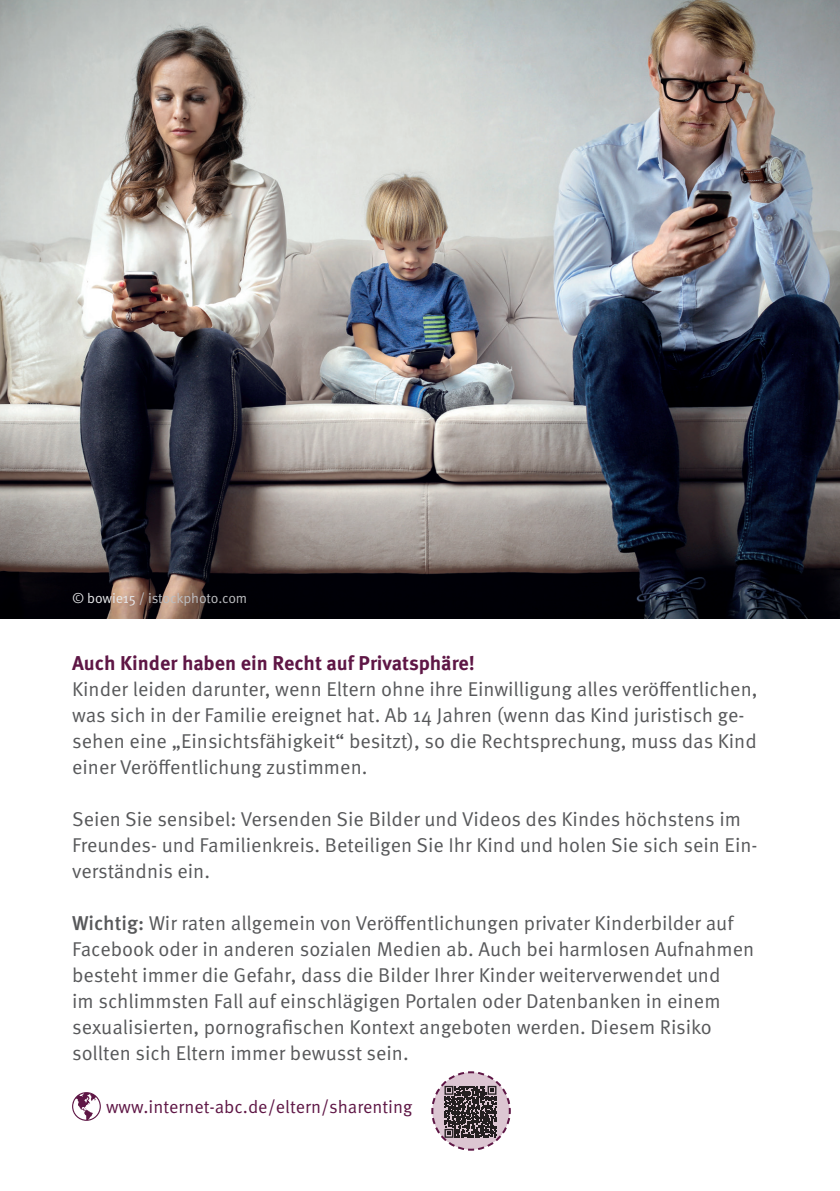
<style>
.page{position:relative;width:840px;height:1191px;background:#fff}
.page>*{position:absolute;margin:0;border:0;box-sizing:border-box;transform-origin:0 0}
.t1{font:20px/26px "Meta OT Norm";color:#57585a}
.t2{font:700 20px "Meta OT";color:#5e1645}
.t3{font:18px "Meta OT Norm";color:#5e1645}
.t4{font:14px "Meta OT Norm";letter-spacing:-.015em;color:#bcbdc0}
.s1{color:#e6e7e9}
.s2{font-family:"Meta OT";font-weight:500}
</style>
<div class="page">
<img style="left:0;top:0;width:839px;height:618px">
<svg style="left:72px;top:1092px;width:29px;height:28px"></svg>
<svg style="left:431px;top:1071px;width:80px;height:80px"></svg>
<p class="t4" style="left:72px;top:589px;width:177px"><span class="s1">© bowie15</span> / istockphoto.com</p>
<p class="t2" style="left:72px;top:650px;width:404px">Auch Kinder haben ein Recht auf Privatsphäre!</p>
<p class="t1" style="left:72px;top:676px;width:686px">Kinder leiden darunter, wenn Eltern ohne ihre Einwilligung alles veröffentlichen, was sich in der Familie ereignet hat. Ab 14 Jahren (wenn das Kind juristisch ge&shy;sehen eine „Einsichtsfähigkeit“ besitzt), so die Rechtsprechung, muss das Kind einer Veröffentlichung zustimmen.</p>
<p class="t1" style="left:72px;top:806px;width:686px">Seien Sie sensibel: Versenden Sie Bilder und Videos des Kindes höchstens im<br>Freundes- und Familienkreis. Beteiligen Sie Ihr Kind und holen Sie sich sein Ein&shy;verständnis ein.</p>
<p class="t1" style="left:72px;top:910px;width:683px"><span class="s2">Wichtig:</span> Wir raten allgemein von Veröffentlichungen privater Kinderbilder auf Facebook oder in anderen sozialen Medien ab. Auch bei harmlosen Aufnahmen besteht immer die Gefahr, dass die Bilder Ihrer Kinder weiterverwendet und<br>im schlimmsten Fall auf einschlägigen Portalen oder Datenbanken in einem sexualisierten, pornografischen Kontext angeboten werden. Diesem Risiko sollten sich Eltern immer bewusst sein.</p>
<p class="t3" style="left:106px;top:1095px;width:307px">www.internet-abc.de/eltern/sharenting</p>
</div>
